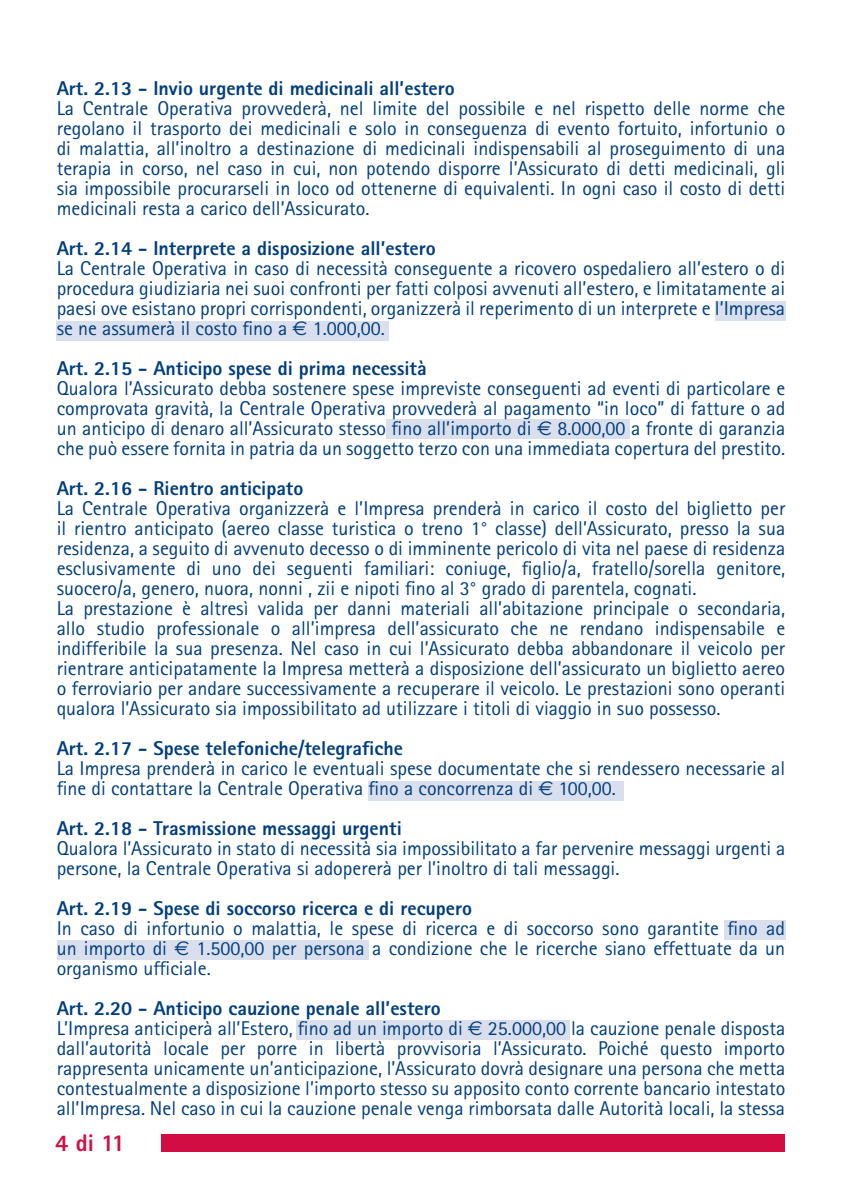
<style>
.page{position:relative;width:842px;height:1191px;background:#fff}
.page>*{position:absolute;margin:0;border:0;box-sizing:border-box;transform-origin:0 0}
.t1{font:800 24px "Rotis Sans Serif";color:#d20d44}
.t2{font:20px/20px "Rotis Sans Serif";color:#013d7d;text-align:justify}
.t3{font:800 20px "Rotis Sans Serif";color:#013d7d}
.s1{font-family:"Euro Sans"}
.s2{font-weight:800}
</style>
<div class="page">
<div style="left:715px;top:302px;width:70px;height:19px;background:#dadfed"></div>
<div style="left:57px;top:322px;width:332px;height:19px;background:#dadfed"></div>
<div style="left:386px;top:420px;width:244px;height:19px;background:#dadfed"></div>
<div style="left:369px;top:781px;width:255px;height:19px;background:#dadfed"></div>
<div style="left:724px;top:920px;width:61px;height:19px;background:#dadfed"></div>
<div style="left:57px;top:940px;width:312px;height:19px;background:#dadfed"></div>
<div style="left:296px;top:1020px;width:273px;height:19px;background:#dadfed"></div>
<div style="left:162px;top:1134px;width:623px;height:17px;background:#d20d44"></div>
<p class="t3" style="left:57px;top:76px;width:400px">Art. 2.13 - Invio urgente di medicinali all’estero</p>
<p class="t2" style="left:57px;top:98px;width:730px">La Centrale Operativa provvederà, nel limite del possibile e nel rispetto delle norme che regolano il trasporto dei medicinali e solo in conseguenza di evento fortuito, infortunio o di malattia, all’inoltro a destinazione di medicinali indispensabili al proseguimento di una terapia in corso, nel caso in cui, non potendo disporre l’Assicurato di detti medicinali, gli sia impossibile procurarseli in loco od ottenerne di equivalenti. In ogni caso il costo di detti medicinali resta a carico dell’Assicurato.</p>
<p class="t3" style="left:57px;top:236px;width:381px">Art. 2.14 - Interprete a disposizione all’estero</p>
<p class="t2" style="left:57px;top:258px;width:730px">La Centrale Operativa in caso di necessità conseguente a ricovero ospedaliero all’estero o di procedura giudiziaria nei suoi confronti per fatti colposi avvenuti all’estero, e limitatamente ai paesi ove esistano propri corrispondenti, organizzerà il reperimento di un interprete e l’Impresa se ne assumerà il costo fino a <span class="s1">€</span> 1.000,00.</p>
<p class="t3" style="left:57px;top:356px;width:371px">Art. 2.15 - Anticipo spese di prima necessità</p>
<p class="t2" style="left:57px;top:378px;width:730px">Qualora l’Assicurato debba sostenere spese impreviste conseguenti ad eventi di particolare e comprovata gravità, la Centrale Operativa provvederà al pagamento “in loco” di fatture o ad un anticipo di denaro all’Assicurato stesso fino all’importo di <span class="s1">€</span> 8.000,00 a fronte di garanzia che può essere fornita in patria da un soggetto terzo con una immediata copertura del prestito.</p>
<p class="t3" style="left:57px;top:476px;width:248px">Art. 2.16 - Rientro anticipato</p>
<p class="t2" style="left:57px;top:498px;width:730px;text-align:left">La Centrale Operativa organizzerà e l’Impresa prenderà in carico il costo del biglietto per il rientro anticipato (aereo classe turistica o treno 1° classe) dell’Assicurato, presso la sua residenza, a seguito di avvenuto decesso o di imminente pericolo di vita nel paese di residenza esclusivamente di uno dei seguenti familiari: coniuge, figlio/a, fratello/sorella genitore, suocero/a, genero, nuora, nonni , zii e nipoti fino al 3° grado di parentela, cognati.<br>La prestazione è altresì valida per danni materiali all’abitazione principale o secondaria, allo studio professionale o all’impresa dell’assicurato che ne rendano indispensabile e indifferibile la sua presenza. Nel caso in cui l’Assicurato debba abbandonare il veicolo per rientrare anticipatamente la Impresa metterà a disposizione dell’assicurato un biglietto aereo o ferroviario per andare successivamente a recuperare il veicolo. Le prestazioni sono operanti qualora l’Assicurato sia impossibilitato ad utilizzare i titoli di viaggio in suo possesso.</p>
<p class="t3" style="left:57px;top:736px;width:348px">Art. 2.17 - Spese telefoniche/telegrafiche</p>
<p class="t2" style="left:57px;top:758px;width:730px">La Impresa prenderà in carico le eventuali spese documentate che si rendessero necessarie al fine di contattare la Centrale Operativa fino a concorrenza di <span class="s1">€</span> 100,00.</p>
<p class="t3" style="left:57px;top:816px;width:347px">Art. 2.18 - Trasmissione messaggi urgenti</p>
<p class="t2" style="left:57px;top:838px;width:730px">Qualora l’Assicurato in stato di necessità sia impossibilitato a far pervenire messaggi urgenti a persone, la Centrale Operativa si adopererà per l’inoltro di tali messaggi.</p>
<p class="t3" style="left:57px;top:896px;width:417px">Art. 2.19 - Spese di soccorso ricerca e di recupero</p>
<p class="t2" style="left:57px;top:918px;width:730px">In caso di infortunio o malattia, le spese di ricerca e di soccorso sono garantite fino ad un importo di <span class="s1">€</span> 1.500,00 per persona a condizione che le ricerche siano effettuate da un organismo ufficiale.</p>
<p class="t2" style="left:57px;top:998px;width:730px;text-align:left"><span class="s2">Art. 2.20 - Anticipo cauzione penale all’estero<br></span>L’Impresa anticiperà all’Estero, fino ad un importo di <span class="s1">€</span> 25.000,00 la cauzione penale disposta dall’autorità locale per porre in libertà provvisoria l’Assicurato. Poiché questo importo rappresenta unicamente un’anticipazione, l’Assicurato dovrà designare una persona che metta contestualmente a disposizione l’importo stesso su apposito conto corrente bancario intestato all’Impresa. Nel caso in cui la cauzione penale venga rimborsata dalle Autorità locali, la stessa</p>
<p class="t1" style="left:55px;top:1128px;width:71px">4 di 11</p>
</div>
